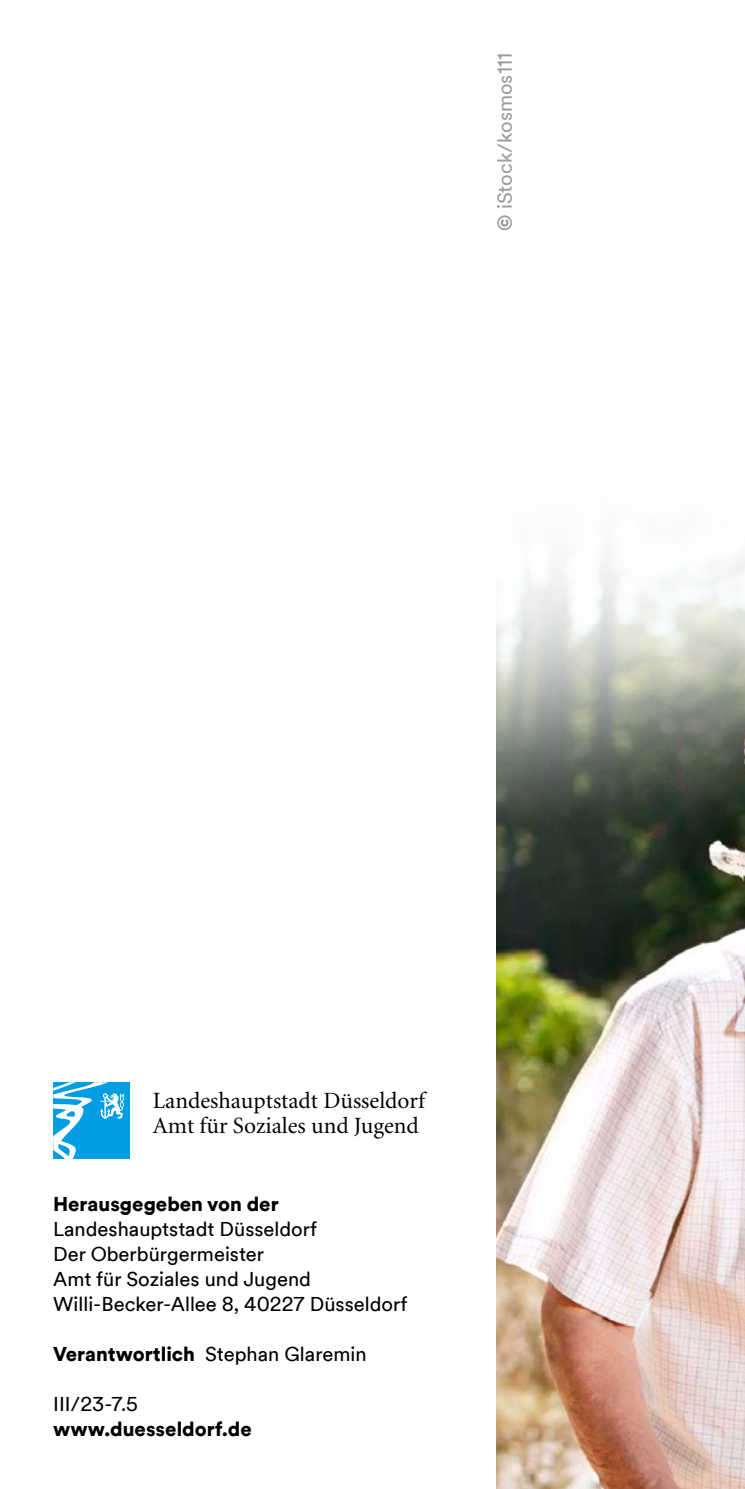
<style>
.page{position:relative;width:745px;height:1489px;background:#fff}
.page>*{position:absolute;margin:0;border:0;box-sizing:border-box;transform-origin:0 0}
.t1{font:23.25px/25.2px "Minion";color:#000}
.t2{font:20px/25px "Duesseldorf Circular TT";color:#000}
.t3{font:900 20px "Duesseldorf Circular TT";color:#000}
.t4{font:20px "Duesseldorf Circular TT";color:#9b9c9c}
.s1{font-weight:900}
</style>
<div class="page">
<img style="left:496px;top:555px;width:248px;height:933px">
<div style="left:53px;top:1082px;width:77px;height:76px;background:#009de2"></div>
<svg style="left:53px;top:1082px;width:71px;height:76px"></svg>
<p class="t4" style="left:491px;top:230px;width:179px;rotate:-90deg"><span class="s1">©</span> iStock/kosmos111</p>
<p class="t1" style="left:153px;top:1088px;width:273px">Landeshauptstadt Düsseldorf<br>Amt für Soziales und Jugend</p>
<p class="t3" style="left:53px;top:1189px;width:227px">Herausgegeben von der</p>
<p class="t2" style="left:53px;top:1215px;width:355px">Landeshauptstadt Düsseldorf<br>Der Oberbürgermeister<br>Amt für Soziales und Jugend<br>Willi-Becker-Allee 8, 40227 Düsseldorf</p>
<p class="t2" style="left:53px;top:1340px;width:314px"><span class="s1">Verantwortlich</span> Stephan Glaremin</p>
<p class="t2" style="left:53px;top:1390px;width:86px">III/23-7.5</p>
<p class="t3" style="left:53px;top:1414px;width:200px">www.duesseldorf.de</p>
</div>
